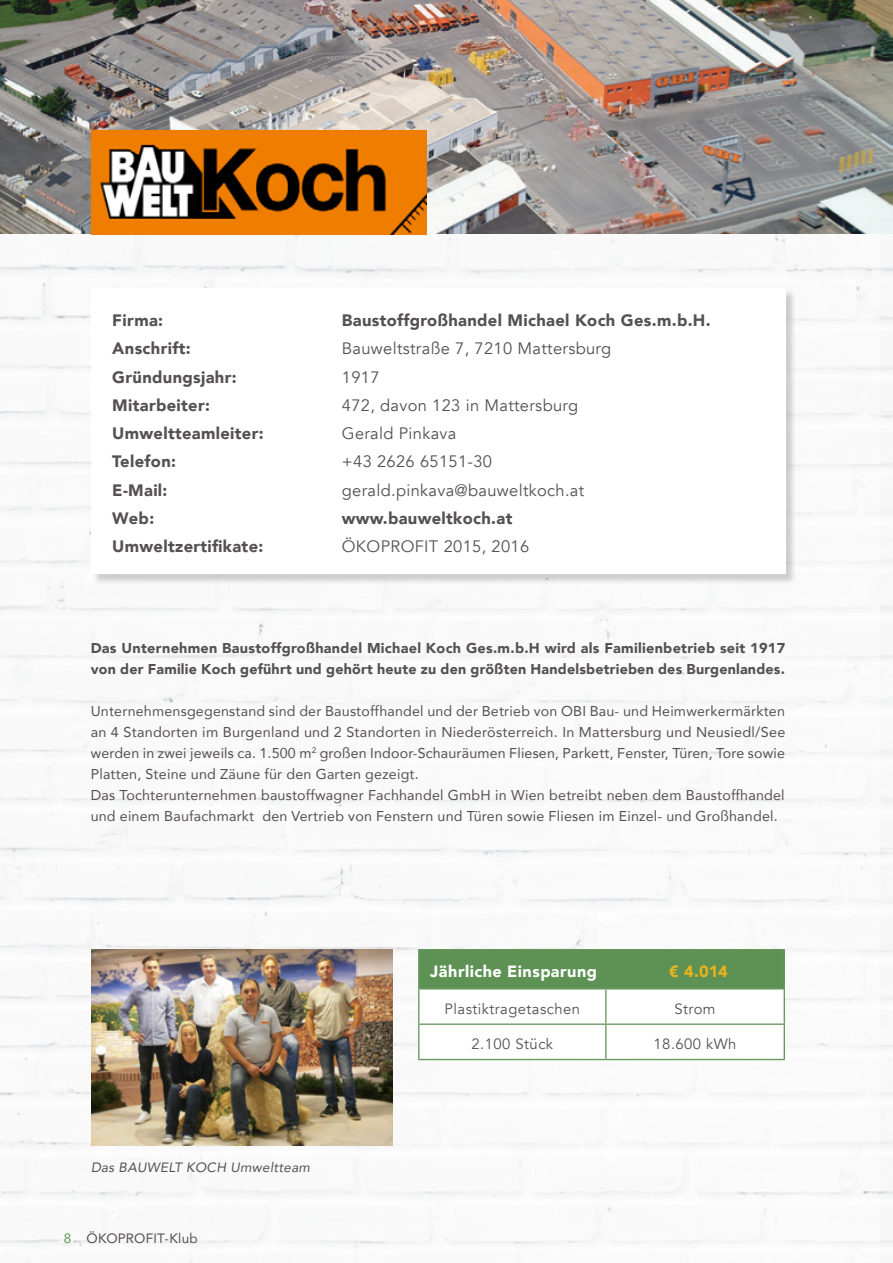
<style>
.page{position:relative;width:893px;height:1263px;background:#fff}
.page>*{position:absolute;margin:0;border:0;box-sizing:border-box;transform-origin:0 0}
.t1{font:900 16.5px "Avenir";letter-spacing:.02em;color:#555051}
.t2{font:16.5px "Avenir";letter-spacing:.02em;color:#555051}
.t3{font:900 16.2px "Avenir";letter-spacing:.03em;color:#fff}
.t4{font:900 16.2px "Avenir";color:#ebb41e}
.t5{font:14.85px "Avenir";letter-spacing:.03em;color:#555051}
.CPC_Fliess{font:14.25px/21px "Avenir";letter-spacing:.015em;color:#555051;text-align:justify}
.CPC_Fliess-2{font:900 14.25px/21px "Avenir";letter-spacing:.015em;color:#555051}
.t6{font:italic 13.5px "Avenir";letter-spacing:.02em;color:#555051}
.t7{font:13.5px "Avenir";letter-spacing:.015em;color:#555051}
.s1{color:#5e9255}
</style>
<div class="page">
<img style="left:0;top:234px;width:893px;height:1029px">
<img style="left:0;top:0;width:893px;height:234px">
<div style="left:92px;top:289px;width:704px;height:295px;background:#231f20;opacity:.2"></div>
<div style="left:91px;top:288px;width:694px;height:286px;background:#fff"></div>
<img style="left:92px;top:949px;width:301px;height:196px">
<div style="left:419px;top:950px;width:365px;height:39px;background:#5e9255"></div>
<svg style="left:419px;top:989px;width:365px;height:70px"></svg>
<hr style="left:418px;top:950px;width:1px;height:38px;background:#67975e">
<hr style="left:418px;top:949px;width:188px;height:1px;background:#67975e">
<hr style="left:606px;top:949px;width:179px;height:1px;background:#67975e">
<hr style="left:784px;top:950px;width:1px;height:38px;background:#67975e">
<hr style="left:605px;top:989px;width:1px;height:34px;background:#67975e">
<hr style="left:605px;top:1025px;width:1px;height:34px;background:#67975e">
<hr style="left:418px;top:1023px;width:188px;height:2px;background:#67975e">
<hr style="left:606px;top:1023px;width:179px;height:2px;background:#67975e">
<hr style="left:418px;top:989px;width:1px;height:34px;background:#67975e">
<hr style="left:418px;top:988px;width:188px;height:1px;background:#67975e">
<hr style="left:606px;top:988px;width:179px;height:1px;background:#67975e">
<hr style="left:784px;top:989px;width:1px;height:34px;background:#67975e">
<hr style="left:418px;top:1025px;width:1px;height:34px;background:#67975e">
<hr style="left:418px;top:1059px;width:188px;height:1px;background:#67975e">
<hr style="left:784px;top:1025px;width:1px;height:34px;background:#67975e">
<hr style="left:606px;top:1059px;width:179px;height:1px;background:#67975e">
<img style="left:92px;top:131px;width:335px;height:104px">
<p class="t1" style="left:112px;top:306px;width:52px">Firma:</p>
<p class="t1" style="left:342px;top:306px;width:370px">Baustoffgroßhandel Michael Koch Ges.m.b.H.</p>
<p class="t1" style="left:112px;top:334px;width:80px">Anschrift:</p>
<p class="t2" style="left:342px;top:339px;width:271px">Bauweltstraße 7, 7210 Mattersburg</p>
<p class="t1" style="left:112px;top:363px;width:126px">Gründungsjahr:</p>
<p class="t2" style="left:342px;top:367px;width:39px">1917</p>
<p class="t1" style="left:112px;top:391px;width:99px">Mitarbeiter:</p>
<p class="t2" style="left:342px;top:395px;width:238px">472, davon 123 in Mattersburg</p>
<p class="t1" style="left:112px;top:419px;width:153px">Umweltteamleiter:</p>
<p class="t2" style="left:342px;top:424px;width:116px">Gerald Pinkava</p>
<p class="t1" style="left:112px;top:448px;width:65px">Telefon:</p>
<p class="t2" style="left:342px;top:452px;width:152px">+43 2626 65151-30</p>
<p class="t1" style="left:112px;top:476px;width:57px">E-Mail:</p>
<p class="t2" style="left:342px;top:480px;width:244px">gerald.pinkava@bauweltkoch.at</p>
<p class="t1" style="left:112px;top:504px;width:43px">Web:</p>
<p class="t1" style="left:342px;top:504px;width:172px">www.bauweltkoch.at</p>
<p class="t1" style="left:112px;top:532px;width:153px">Umweltzertifikate:</p>
<p class="t2" style="left:342px;top:537px;width:189px">ÖKOPROFIT 2015, 2016</p>
<p class="CPC_Fliess-2" style="left:91px;top:637px;width:696px">Das Unternehmen Baustoffgroßhandel Michael Koch Ges.m.b.H wird als Familienbetrieb seit 1917 von der Familie Koch geführt und gehört heute zu den größten Handelsbetrieben des Burgenlandes.</p>
<p class="CPC_Fliess" style="left:91px;top:700px;width:696px">Unternehmensgegenstand sind der Baustoffhandel und der Betrieb von OBI Bau- und Heimwerkermärkten an 4 Standorten im Burgenland und 2 Standorten in Niederösterreich. In Mattersburg und Neusiedl/See werden in zwei jeweils ca. 1.500 m<sup>2</sup> großen Indoor-Schauräumen Fliesen, Parkett, Fenster, Türen, Tore sowie Platten, Steine und Zäune für den Garten gezeigt.</p>
<p class="CPC_Fliess" style="left:91px;top:784px;width:695px">Das Tochterunternehmen baustoffwagner Fachhandel GmbH in Wien betreibt neben dem Baustoffhandel und einem Baufachmarkt den Vertrieb von Fenstern und Türen sowie Fliesen im Einzel- und Großhandel.</p>
<p class="t6" style="left:91px;top:1159px;width:221px">Das BAUWELT KOCH Umweltteam</p>
<p class="t7" style="left:64px;top:1228px;width:135px"><span class="s1">8</span> ÖKOPROFIT-Klub</p>
<p class="t3" style="left:430px;top:958px;width:168px">Jährliche Einsparung</p>
<p class="t4" style="left:669px;top:958px;width:60px">€ 4.014</p>
<p class="t5" style="left:445px;top:1000px;width:137px">Plastiktragetaschen</p>
<p class="t5" style="left:674px;top:1000px;width:43px">Strom</p>
<p class="t5" style="left:472px;top:1035px;width:83px">2.100 Stück</p>
<p class="t5" style="left:654px;top:1035px;width:84px">18.600 kWh</p>
</div>
